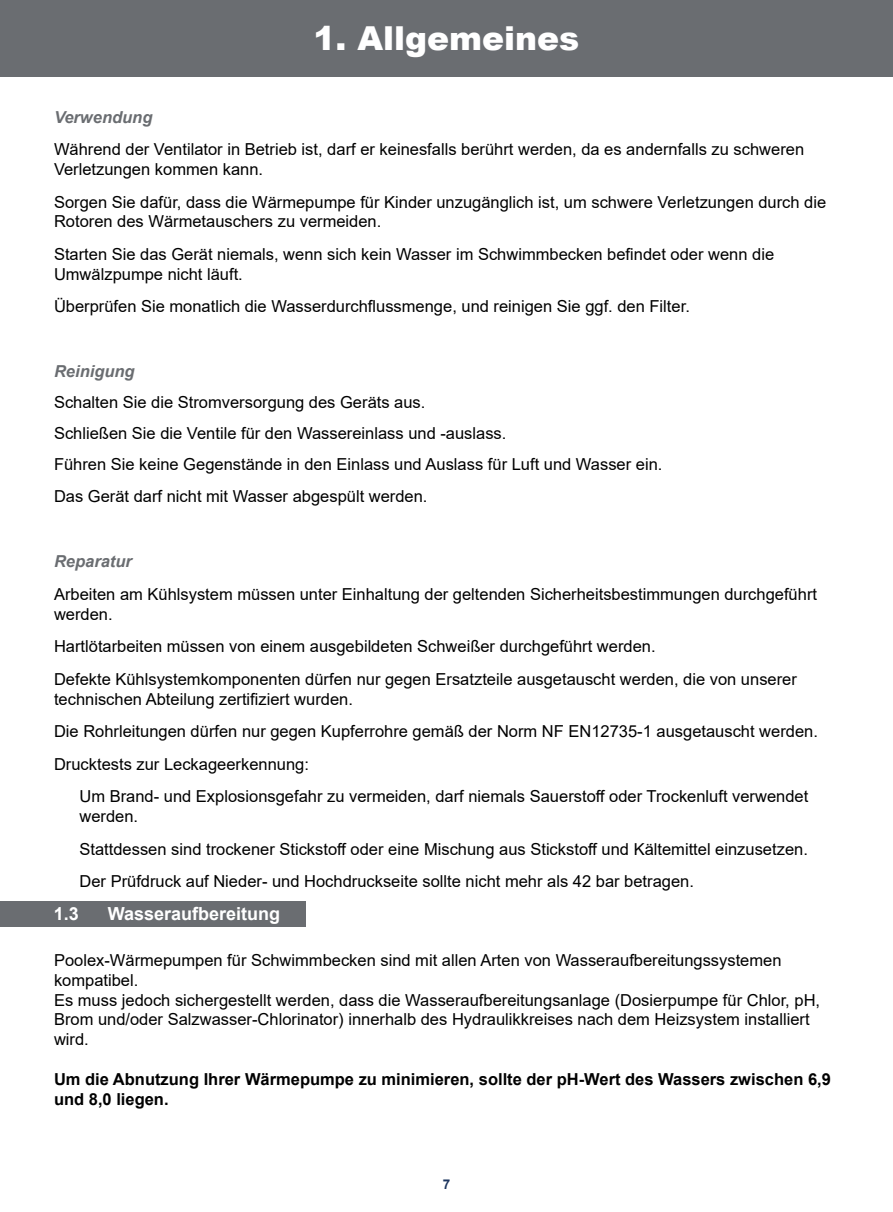
<style>
.page{position:relative;width:893px;height:1212px;background:#fff}
.page>*{position:absolute;margin:0;border:0;box-sizing:border-box;transform-origin:0 0}
.t1{font:900 33px "Arial";color:#fff}
.t2{font:700 18px "Arial";color:#fff}
.t3{font:16.5px/19.8px "Arial";color:#000}
.t4{font:700 16.5px/19.8px "Arial";color:#000}
.t5{font:italic 700 16.5px "Arial";color:#6a6d71}
.t6{font:700 13.5px "Arial";color:#1c355e}
</style>
<div class="page">
<div style="left:0;top:0;width:893px;height:77px;background:#6a6d71"></div>
<div style="left:0;top:901px;width:305px;height:26px;background:#6a6d71"></div>
<h1 class="t1" style="left:314px;top:14px;width:267px">1. Allgemeines</h1>
<p class="t5" style="left:54px;top:106px;width:100px">Verwendung</p>
<p class="t3" style="left:54px;top:139px;width:752px">Während der Ventilator in Betrieb ist, darf er keinesfalls berührt werden, da es andernfalls zu schweren<br>Verletzungen kommen kann.</p>
<p class="t3" style="left:54px;top:192px;width:774px">Sorgen Sie dafür, dass die Wärmepumpe für Kinder unzugänglich ist, um schwere Verletzungen durch die<br>Rotoren des Wärmetauschers zu vermeiden.</p>
<p class="t3" style="left:54px;top:244px;width:722px">Starten Sie das Gerät niemals, wenn sich kein Wasser im Schwimmbecken befindet oder wenn die<br>Umwälzpumpe nicht läuft.</p>
<p class="t3" style="left:54px;top:296px;width:637px">Überprüfen Sie monatlich die Wasserdurchflussmenge, und reinigen Sie ggf. den Filter.</p>
<p class="t5" style="left:54px;top:361px;width:82px">Reinigung</p>
<p class="t3" style="left:54px;top:387px;width:610px;line-height:30.8px">Schalten Sie die Stromversorgung des Geräts aus.<br>Schließen Sie die Ventile für den Wassereinlass und -auslass.<br>Führen Sie keine Gegenstände in den Einlass und Auslass für Luft und Wasser ein.</p>
<p class="t3" style="left:54px;top:486px;width:375px">Das Gerät darf nicht mit Wasser abgespült werden.</p>
<p class="t5" style="left:54px;top:550px;width:79px">Reparatur</p>
<p class="t3" style="left:54px;top:584px;width:765px">Arbeiten am Kühlsystem müssen unter Einhaltung der geltenden Sicherheitsbestimmungen durchgeführt werden.</p>
<p class="t3" style="left:54px;top:630px;width:744px;line-height:32.5px">Hartlötarbeiten müssen von einem ausgebildeten Schweißer durchgeführt werden.<br>Defekte Kühlsystemkomponenten dürfen nur gegen Ersatzteile ausgetauscht werden, die von unserer</p>
<p class="t3" style="left:54px;top:682px;width:765px;line-height:32.5px">technischen Abteilung zertifiziert wurden.<br>Die Rohrleitungen dürfen nur gegen Kupferrohre gemäß der Norm NF EN12735-1 ausgetauscht werden.<br>Drucktests zur Leckageerkennung:</p>
<p class="t3" style="left:80px;top:786px;width:730px">Um Brand- und Explosionsgefahr zu vermeiden, darf niemals Sauerstoff oder Trockenluft verwendet werden.</p>
<p class="t3" style="left:80px;top:832px;width:730px;line-height:32.5px">Stattdessen sind trockener Stickstoff oder eine Mischung aus Stickstoff und Kältemittel einzusetzen.<br>Der Prüfdruck auf Nieder- und Hochdruckseite sollte nicht mehr als 42 bar betragen.</p>
<p class="t2" style="left:54px;top:901px;width:27px">1.3</p>
<p class="t2" style="left:108px;top:901px;width:174px">Wasseraufbereitung</p>
<p class="t3" style="left:54px;top:950px;width:768px">Poolex-Wärmepumpen für Schwimmbecken sind mit allen Arten von Wasseraufbereitungssystemen kompatibel.<br>Es muss jedoch sichergestellt werden, dass die Wasseraufbereitungsanlage (Dosierpumpe für Chlor, pH, Brom und/oder Salzwasser-Chlorinator) innerhalb des Hydraulikkreises nach dem Heizsystem installiert wird.</p>
<p class="t4" style="left:54px;top:1069px;width:778px">Um die Abnutzung Ihrer Wärmepumpe zu minimieren, sollte der pH-Wert des Wassers zwischen 6,9 und 8,0 liegen.</p>
<p class="t6" style="left:443px;top:1175px;width:9px">7</p>
</div>
